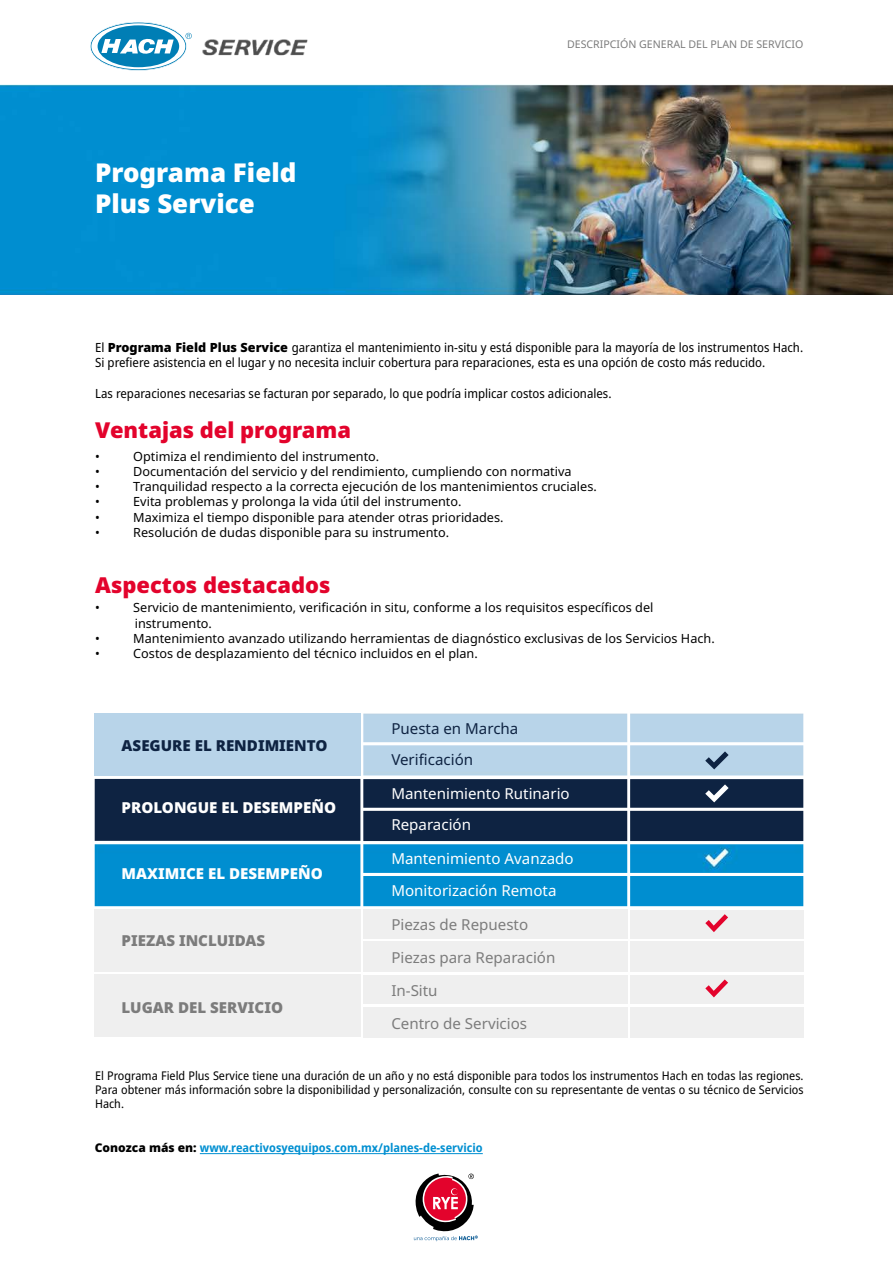
<style>
.page{position:relative;width:893px;height:1263px;background:#fff}
.page>*{position:absolute;margin:0;border:0;box-sizing:border-box;transform-origin:0 0}
.t1{font:900 25.95px/31px "Noto Sans";color:#fff}
.t2{font:900 21.9px "Noto Sans";color:#e3032c}
.t3{font:15.15px/30.9px "Noto Sans";color:#fff}
.t4{font:15.15px/32.8px "Noto Sans";color:#7c7c7c}
.t5{font:900 15.15px "Noto Sans";color:#fff}
.t6{font:900 15.15px "Noto Sans";color:#7c7c7c}
.t7{font:15.15px/30.9px "Noto Sans";color:#0e2342}
.t8{font:900 15.15px "Noto Sans";color:#0e2342}
.t9{font:12.6px/15.1px "Noto Sans";color:#000}
.t10{font:semi-condensed 12.6px/15.1px "Noto Sans";color:#000}
.t11{font:semi-condensed 12px/14.4px "Noto Sans";color:#000;text-align:justify}
.t12{font:700 semi-condensed 12px "Noto Sans";color:#008fd1}
.t13{font:10.65px "Noto Sans";color:#7c7c7c}
.s1{font-weight:900;font-stretch:normal}
.s2{font-weight:900;font-stretch:normal;color:#000}
</style>
<div class="page">
<img style="left:0;top:85px;width:893px;height:210px">
<hr style="left:200px;top:1153px;width:283px;height:1px;background:#008fd1">
<img style="left:363px;top:714px;width:440px;height:61px">
<div style="left:95px;top:779px;width:708px;height:62px;background:#0e2342"></div>
<img style="left:95px;top:844px;width:708px;height:62px">
<svg style="left:705px;top:751px;width:23px;height:18px"></svg>
<svg style="left:705px;top:784px;width:23px;height:18px"></svg>
<svg style="left:705px;top:914px;width:23px;height:18px"></svg>
<svg style="left:705px;top:979px;width:23px;height:18px"></svg>
<svg style="left:413px;top:1173px;width:65px;height:68px"></svg>
<svg style="left:90px;top:22px;width:102px;height:49px"></svg>
<img style="left:202px;top:39px;width:106px;height:17px">
<h1 class="t1" style="left:95px;top:157px;width:203px">Programa Field<br>Plus Service</h1>
<p class="t13" style="left:567px;top:37px;width:238px">DESCRIPCIÓN GENERAL DEL PLAN DE SERVICIO</p>
<p class="t10" style="left:95px;top:340px;width:709px">El <span class="s1">Programa Field Plus Service</span> garantiza el mantenimiento in-situ y está disponible para la mayoría de los instrumentos Hach.<br>Si prefiere asistencia en el lugar y no necesita incluir cobertura para reparaciones, esta es una opción de costo más reducido.</p>
<p class="t10" style="left:95px;top:386px;width:518px">Las reparaciones necesarias se facturan por separado, lo que podría implicar costos adicionales.</p>
<h2 class="t2" style="left:95px;top:414px;width:257px">Ventajas del programa</h2>
<p class="t9" style="left:95px;top:449px;width:6px">•</p>
<p class="t9" style="left:133px;top:449px;width:248px">Optimiza el rendimiento del instrumento.</p>
<p class="t9" style="left:95px;top:464px;width:6px">•</p>
<p class="t9" style="left:133px;top:464px;width:440px">Documentación del servicio y del rendimiento, cumpliendo con normativa</p>
<p class="t9" style="left:95px;top:479px;width:6px">•</p>
<p class="t9" style="left:133px;top:479px;width:465px">Tranquilidad respecto a la correcta ejecución de los mantenimientos cruciales.</p>
<p class="t9" style="left:95px;top:495px;width:6px">•</p>
<p class="t9" style="left:133px;top:495px;width:330px">Evita problemas y prolonga la vida útil del instrumento.</p>
<p class="t9" style="left:95px;top:510px;width:6px">•</p>
<p class="t9" style="left:133px;top:510px;width:372px">Maximiza el tiempo disponible para atender otras prioridades.</p>
<p class="t9" style="left:95px;top:525px;width:6px">•</p>
<p class="t9" style="left:133px;top:525px;width:317px">Resolución de dudas disponible para su instrumento.</p>
<h2 class="t2" style="left:95px;top:568px;width:237px">Aspectos destacados</h2>
<p class="t9" style="left:95px;top:601px;width:6px">•</p>
<p class="t9" style="left:133px;top:601px;width:522px">Servicio de mantenimiento, verificación in situ, conforme a los requisitos específicos del instrumento.</p>
<p class="t9" style="left:95px;top:631px;width:6px">•</p>
<p class="t9" style="left:133px;top:631px;width:583px">Mantenimiento avanzado utilizando herramientas de diagnóstico exclusivas de los Servicios Hach.</p>
<p class="t9" style="left:95px;top:646px;width:6px">•</p>
<p class="t9" style="left:133px;top:646px;width:346px">Costos de desplazamiento del técnico incluidos en el plan.</p>
<p class="t8" style="left:122px;top:734px;width:207px">ASEGURE EL RENDIMIENTO</p>
<p class="t5" style="left:122px;top:796px;width:216px">PROLONGUE EL DESEMPEÑO</p>
<p class="t5" style="left:122px;top:862px;width:203px">MAXIMICE EL DESEMPEÑO</p>
<p class="t6" style="left:122px;top:929px;width:145px">PIEZAS INCLUIDAS</p>
<p class="t6" style="left:122px;top:996px;width:163px">LUGAR DEL SERVICIO</p>
<p class="t7" style="left:391px;top:713px;width:129px">Puesta en Marcha<br>Verificación</p>
<p class="t3" style="left:391px;top:779px;width:180px">Mantenimiento Rutinario<br>Reparación</p>
<p class="t3" style="left:391px;top:843px;width:184px;line-height:32px">Mantenimiento Avanzado<br>Monitorización Remota</p>
<p class="t4" style="left:391px;top:909px;width:166px">Piezas de Repuesto<br>Piezas para Reparación<br>In-Situ<br>Centro de Servicios</p>
<p class="t11" style="left:95px;top:1068px;width:710px">El Programa Field Plus Service tiene una duración de un año y no está disponible para todos los instrumentos Hach en todas las regiones.<br>Para obtener más información sobre la disponibilidad y personalización, consulte con su representante de ventas o su técnico de Servicios Hach.</p>
<p class="t12" style="left:95px;top:1139px;width:389px"><span class="s2">Conozca más en:</span> www.reactivosyequipos.com.mx/planes-de-servicio</p>
</div>
